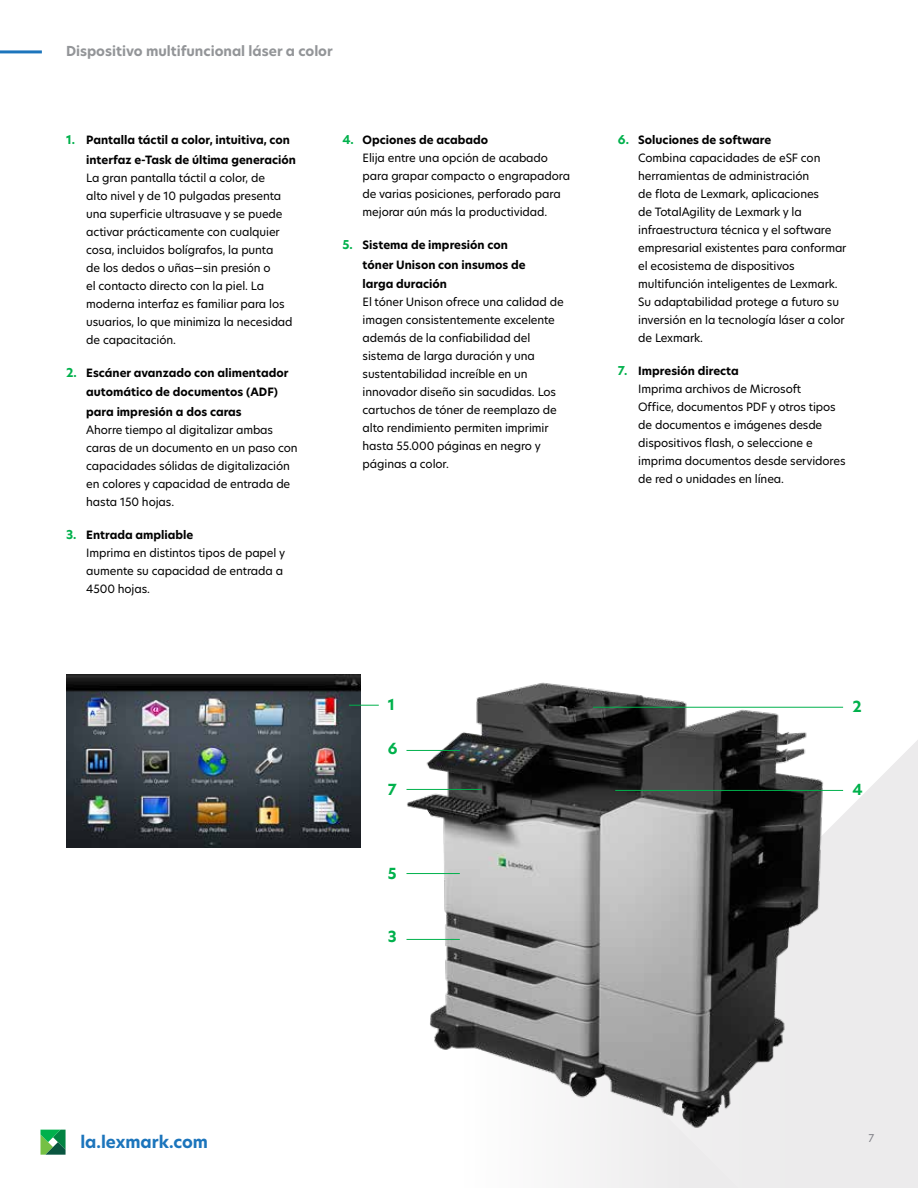
<style>
.page{position:relative;width:918px;height:1188px;background:#fff}
.page>*{position:absolute;margin:0;border:0;box-sizing:border-box;transform-origin:0 0}
.t1{font:700 16.5px "TP Hero";color:#1c75bc}
.t2{font:700 15px "TP Hero";color:#00b14c}
.t3{font:700 13.5px "TP Hero";color:#939598}
.t4{font:11.25px/18px "TP Hero";letter-spacing:-.01em;color:#000}
.t5{font:700 11.25px/19.5px "TP Hero";color:#000}
.t6{font:10.5px "TP Hero";color:#7e7e85}
.s1{font-size:12px;color:#00b14c}
.s2{font-weight:700;font-size:12px;color:#00b14c}
.s3{font-weight:700}
</style>
<div class="page">
<svg style="left:738px;top:740px;width:180px;height:448px;background:#edeced"></svg>
<svg style="left:298px;top:847px;width:440px;height:341px"></svg>
<hr style="left:0;top:50px;width:42px;height:3px;background:#1c75bc">
<svg style="left:40px;top:1130px;width:26px;height:25px"></svg>
<img style="left:404px;top:682px;width:422px;height:448px">
<img style="left:66px;top:675px;width:295px;height:172px">
<hr style="left:406px;top:939px;width:54px;height:1px;background:#00b14c">
<hr style="left:406px;top:873px;width:54px;height:1px;background:#00b14c">
<hr style="left:406px;top:750px;width:54px;height:1px;background:#00b14c">
<hr style="left:593px;top:707px;width:250px;height:1px;background:#00b14c">
<hr style="left:615px;top:790px;width:228px;height:1px;background:#00b14c">
<hr style="left:406px;top:789px;width:75px;height:1px;background:#00b14c">
<hr style="left:349px;top:705px;width:30px;height:1px;background:#00b14c">
<p class="t3" style="left:66px;top:42px;width:268px">Dispositivo multifuncional láser a color</p>
<p class="t5" style="left:86px;top:130px;width:211px;text-indent:-20px"><span class="s1">1.</span> Pantalla táctil a color, intuitiva, con interfaz e-Task de última generación</p>
<p class="t4" style="left:86px;top:168px;width:208px">La gran pantalla táctil a color, de<br>alto nivel y de 10 pulgadas presenta una superficie ultrasuave y se puede activar prácticamente con cualquier cosa, incluidos bolígrafos, la punta<br>de los dedos o uñas—sin presión o<br>el contacto directo con la piel. La moderna interfaz es familiar para los usuarios, lo que minimiza la necesidad de capacitación.</p>
<p class="t5" style="left:86px;top:363px;width:204px;text-indent:-20px"><span class="s1">2.</span> Escáner avanzado con alimentador automático de documentos (ADF) para impresión a dos caras</p>
<p class="t4" style="left:86px;top:420px;width:213px">Ahorre tiempo al digitalizar ambas caras de un documento en un paso con capacidades sólidas de digitalización en colores y capacidad de entrada de hasta 150 hojas.</p>
<p class="t4" style="left:86px;top:525px;width:200px;text-indent:-20px"><span class="s2">3.</span> <span class="s3">Entrada ampliable<br></span>Imprima en distintos tipos de papel y aumente su capacidad de entrada a<br>4500 hojas.</p>
<p class="t4" style="left:363px;top:131px;width:209px;text-indent:-20px"><span class="s2">4.</span> <span class="s3">Opciones de acabado<br></span>Elija entre una opción de acabado para grapar compacto o engrapadora de varias posiciones, perforado para mejorar aún más la productividad.</p>
<p class="t5" style="left:363px;top:235px;width:165px;text-indent:-20px"><span class="s1">5.</span> Sistema de impresión con tóner Unison con insumos de larga duración</p>
<p class="t4" style="left:363px;top:293px;width:203px">El tóner Unison ofrece una calidad de imagen consistentemente excelente además de la confiabilidad del sistema de larga duración y una sustentabilidad increíble en un innovador diseño sin sacudidas. Los cartuchos de tóner de reemplazo de alto rendimiento permiten imprimir hasta 55.000 páginas en negro y páginas a color.</p>
<p class="t4" style="left:638px;top:131px;width:210px;text-indent:-20px"><span class="s2">6.</span> <span class="s3">Soluciones de software<br></span>Combina capacidades de eSF con herramientas de administración<br>de flota de Lexmark, aplicaciones<br>de TotalAgility de Lexmark y la infraestructura técnica y el software empresarial existentes para conformar el ecosistema de dispositivos multifunción inteligentes de Lexmark.<br>Su adaptabilidad protege a futuro su inversión en la tecnología láser a color de Lexmark.</p>
<p class="t4" style="left:638px;top:362px;width:209px;text-indent:-20px"><span class="s2">7.</span> <span class="s3">Impresión directa<br></span>Imprima archivos de Microsoft<br>Office, documentos PDF y otros tipos de documentos e imágenes desde dispositivos flash, o seleccione e imprima documentos desde servidores de red o unidades en línea.</p>
<h2 class="t2" style="left:388px;top:694px;width:9px">1</h2>
<h2 class="t2" style="left:388px;top:739px;width:11px">6</h2>
<h2 class="t2" style="left:852px;top:696px;width:11px">2</h2>
<h2 class="t2" style="left:388px;top:780px;width:10px">7</h2>
<h2 class="t2" style="left:852px;top:779px;width:12px">4</h2>
<h2 class="t2" style="left:388px;top:864px;width:10px">5</h2>
<h2 class="t2" style="left:388px;top:926px;width:10px">3</h2>
<h1 class="t1" style="left:80px;top:1131px;width:129px">la.lexmark.com</h1>
<p class="t6" style="left:869px;top:1131px;width:7px">7</p>
</div>
